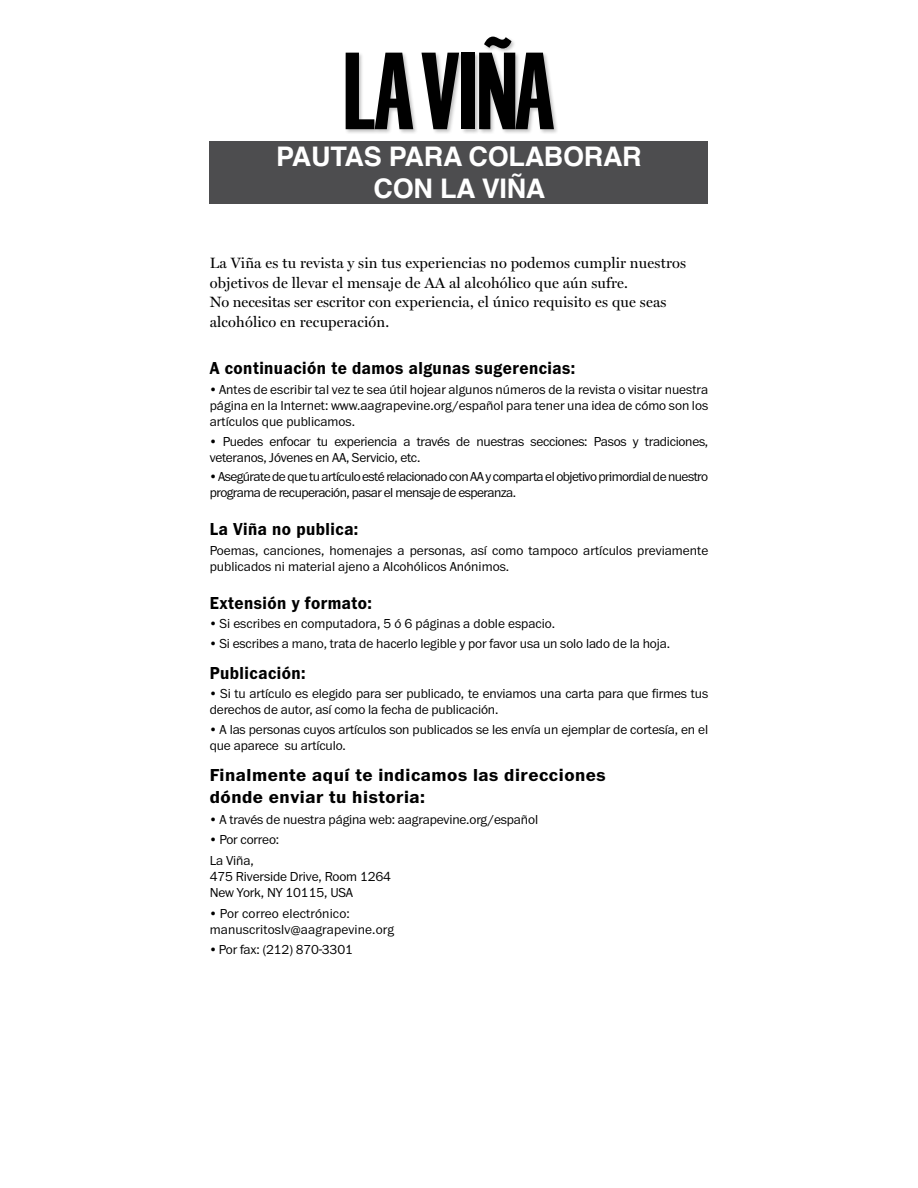
<style>
.page{position:relative;width:918px;height:1188px;background:#fff}
.page>*{position:absolute;margin:0;border:0;box-sizing:border-box;transform-origin:0 0}
.t1{font:700 114.75px "Franklin Comp ITC Pro";letter-spacing:-.02em;color:#000}
.t2{font:700 27px/32.4px "Helvetica";letter-spacing:-.01em;color:#fff;text-align:center}
.t3{font:700 18px "Franklin ITC Pro";letter-spacing:.03em;color:#000;scale:.9 1}
.t4{font:700 18px/21.6px "Franklin ITC Pro";letter-spacing:.03em;color:#000}
.t5{font:15px/19.5px "Miller Display";letter-spacing:.01em;color:#000}
.t6{font:300 13.5px/16.2px "Franklin ITC Pro";letter-spacing:-.01em;color:#000}
.t7{font:300 13.5px/16.2px "Franklin ITC Pro";letter-spacing:-.04em;color:#000}
.t8{font:300 13.5px/16.2px "Franklin ITC Pro";letter-spacing:.01em;color:#000}
</style>
<div class="page">
<div style="left:210px;top:141px;width:498px;height:62px;background:#4d4d4f"></div>
<div style="left:345px;top:35px;width:215px;height:100px;background:#000;opacity:.25"></div>
<h1 class="t1" style="left:341px;top:31px;width:215px">LAVIÑA</h1>
<h2 class="t2" style="left:276px;top:141px;width:367px">PAUTAS PARA COLABORAR<br>CON LA VIÑA</h2>
<p class="t5" style="left:210px;top:253px;width:478px">La Viña es tu revista y sin tus experiencias no podemos cumplir nuestros objetivos de llevar el mensaje de AA al alcohólico que aún sufre.<br>No necesitas ser escritor con experiencia, el único requisito es que seas alcohólico en recuperación.</p>
<h3 class="t3" style="left:210px;top:358px;width:408px">A continuación te damos algunas sugerencias:</h3>
<p class="t6" style="left:210px;top:381px;width:500px;text-align:justify">• Antes de escribir tal vez te sea útil hojear algunos números de la revista o visitar nuestra página en la Internet: www.aagrapevine.org/español para tener una idea de cómo son los artículos que publicamos.</p>
<p class="t6" style="left:210px;top:433px;width:500px">• Puedes enfocar tu experiencia a través de nuestras secciones: Pasos y tradiciones, veteranos, Jóvenes en AA, Servicio, etc.</p>
<p class="t7" style="left:210px;top:469px;width:500px">• Asegúrate de que tu artículo esté relacionado con AA y comparta el objetivo primordial de nuestro programa de recuperación, pasar el mensaje de esperanza.</p>
<h3 class="t3" style="left:210px;top:519px;width:167px">La Viña no publica:</h3>
<p class="t6" style="left:210px;top:542px;width:500px">Poemas, canciones, homenajes a personas, así como tampoco artículos previamente publicados ni material ajeno a Alcohólicos Anónimos.</p>
<h3 class="t3" style="left:210px;top:592px;width:182px">Extensión y formato:</h3>
<p class="t6" style="left:210px;top:616px;width:347px">• Si escribes en computadora, 5 ó 6 páginas a doble espacio.</p>
<p class="t6" style="left:210px;top:635px;width:462px">• Si escribes a mano, trata de hacerlo legible y por favor usa un solo lado de la hoja.</p>
<h3 class="t3" style="left:210px;top:662px;width:108px">Publicación:</h3>
<p class="t6" style="left:210px;top:686px;width:500px">• Si tu artículo es elegido para ser publicado, te enviamos una carta para que firmes tus derechos de autor, así como la fecha de publicación.</p>
<p class="t6" style="left:210px;top:722px;width:500px">• A las personas cuyos artículos son publicados se les envía un ejemplar de cortesía, en el que aparece su artículo.</p>
<h3 class="t4" style="left:210px;top:765px;width:398px">Finalmente aquí te indicamos las direcciones dónde enviar tu historia:</h3>
<p class="t6" style="left:210px;top:811px;width:330px">• A través de nuestra página web: aagrapevine.org/español</p>
<p class="t6" style="left:210px;top:830px;width:71px;line-height:20.5px">• Por correo:<br>La Viña,</p>
<p class="t6" style="left:210px;top:869px;width:183px">475 Riverside Drive, Room 1264<br>New York, NY 10115, USA</p>
<p class="t8" style="left:210px;top:905px;width:186px">• Por correo electrónico: manuscritoslv@aagrapevine.org</p>
<p class="t6" style="left:210px;top:942px;width:145px">• Por fax: (212) 870-3301</p>
</div>
